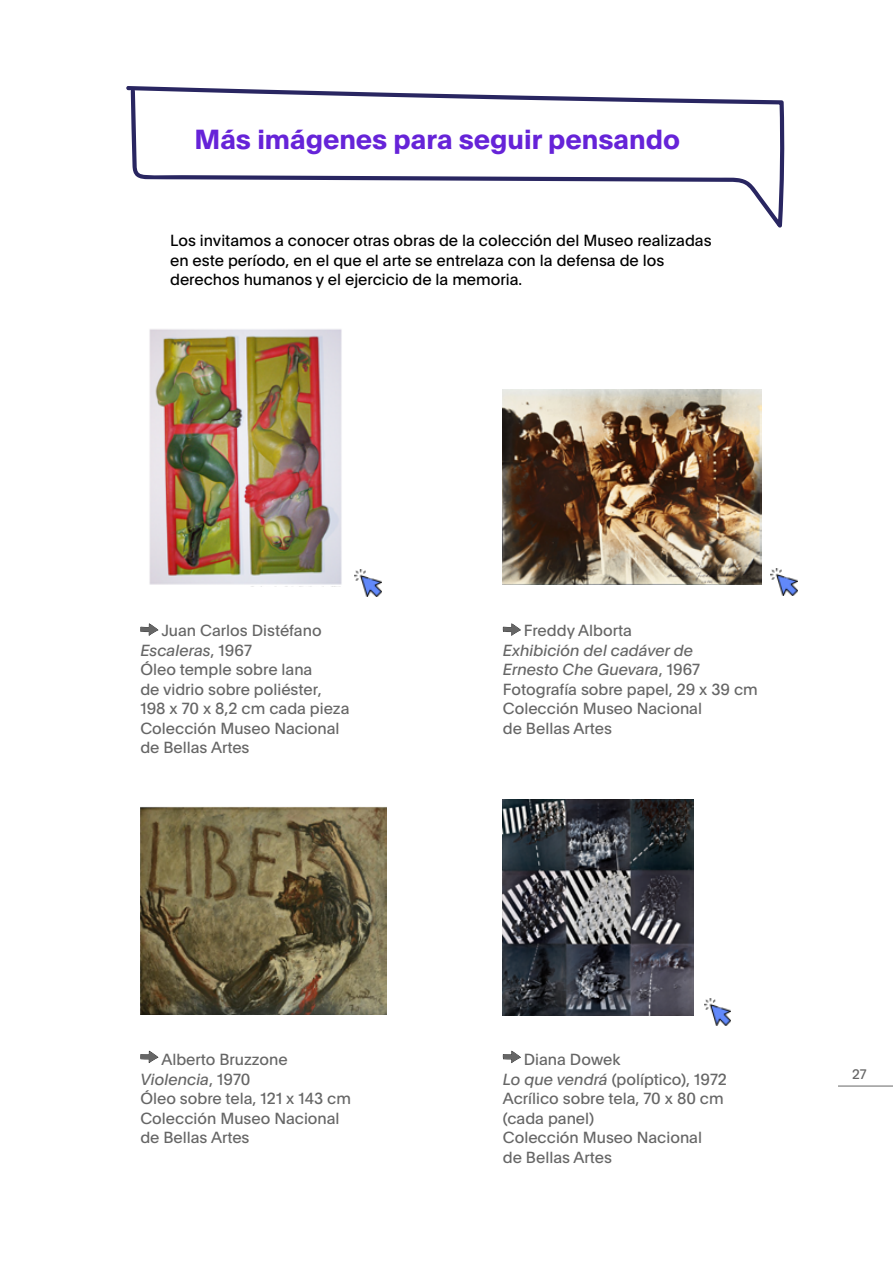
<style>
.page{position:relative;width:893px;height:1263px;background:#fff}
.page>*{position:absolute;margin:0;border:0;box-sizing:border-box;transform-origin:0 0}
.Título_1{font:700 27px "Plain";color:#6623d8}
.Cuerpo{font:15.75px "Plain";color:#666}
.Cuerpo-2{font:15.75px/19.5px "Plain";color:#000}
.Cuerpo-3{font:italic 15.75px "Plain";color:#666}
.t1{font:13.5px "Plain";color:#666}
.s1{font-style:normal}
.s2{font-style:italic}
</style>
<div class="page">
<hr style="left:838px;top:1086px;width:55px;height:1px;background:#666">
<svg style="left:140px;top:623px;width:18px;height:13px"></svg>
<svg style="left:140px;top:1051px;width:18px;height:12px"></svg>
<svg style="left:503px;top:1051px;width:18px;height:12px"></svg>
<svg style="left:503px;top:623px;width:18px;height:13px"></svg>
<img style="left:355px;top:570px;width:27px;height:26px">
<img style="left:771px;top:569px;width:26px;height:26px">
<img style="left:704px;top:999px;width:27px;height:26px">
<img style="left:149px;top:329px;width:193px;height:256px">
<img style="left:503px;top:389px;width:259px;height:196px">
<svg style="left:126px;top:86px;width:659px;height:142px"></svg>
<img style="left:140px;top:806px;width:247px;height:209px">
<img style="left:503px;top:799px;width:190px;height:216px">
<p class="Título_1" style="left:195px;top:119px;width:487px">Más imágenes para seguir pensando</p>
<p class="Cuerpo-2" style="left:170px;top:230px;width:543px">Los invitamos a conocer otras obras de la colección del Museo realizadas en este período, en el que el arte se entrelaza con la defensa de los derechos humanos y el ejercicio de la memoria.</p>
<p class="Cuerpo" style="left:161px;top:619px;width:162px">Juan Carlos Distéfano</p>
<p class="Cuerpo-3" style="left:140px;top:639px;width:113px">Escaleras<span class="s1">, 1967</span></p>
<p class="Cuerpo" style="left:140px;top:658px;width:174px">Óleo temple sobre lana</p>
<p class="Cuerpo" style="left:140px;top:678px;width:183px">de vidrio sobre poliéster,</p>
<p class="Cuerpo" style="left:140px;top:697px;width:211px">198 x 70 x 8,2 cm cada pieza</p>
<p class="Cuerpo" style="left:140px;top:717px;width:201px">Colección Museo Nacional</p>
<p class="Cuerpo" style="left:140px;top:736px;width:111px">de Bellas Artes</p>
<p class="Cuerpo" style="left:161px;top:1048px;width:128px">Alberto Bruzzone</p>
<p class="Cuerpo-3" style="left:140px;top:1068px;width:112px">Violencia<span class="s1">, 1970</span></p>
<p class="Cuerpo" style="left:140px;top:1087px;width:212px">Óleo sobre tela, 121 x 143 cm</p>
<p class="Cuerpo" style="left:140px;top:1107px;width:201px">Colección Museo Nacional</p>
<p class="Cuerpo" style="left:140px;top:1126px;width:111px">de Bellas Artes</p>
<p class="Cuerpo" style="left:524px;top:619px;width:110px">Freddy Alborta</p>
<p class="Cuerpo-3" style="left:503px;top:639px;width:192px">Exhibición del cadáver de</p>
<p class="Cuerpo-3" style="left:503px;top:658px;width:199px">Ernesto Che Guevara<span class="s1">, 1967</span></p>
<p class="Cuerpo" style="left:503px;top:678px;width:256px">Fotografía sobre papel, 29 x 39 cm</p>
<p class="Cuerpo" style="left:503px;top:697px;width:201px">Colección Museo Nacional</p>
<p class="Cuerpo" style="left:503px;top:717px;width:111px">de Bellas Artes</p>
<p class="Cuerpo" style="left:524px;top:1048px;width:98px">Diana Dowek</p>
<p class="Cuerpo" style="left:503px;top:1068px;width:225px"><span class="s2">Lo que vendrá</span> (políptico), 1972</p>
<p class="Cuerpo" style="left:503px;top:1087px;width:222px">Acrílico sobre tela, 70 x 80 cm</p>
<p class="Cuerpo" style="left:503px;top:1107px;width:93px">(cada panel)</p>
<p class="Cuerpo" style="left:503px;top:1126px;width:201px">Colección Museo Nacional</p>
<p class="Cuerpo" style="left:503px;top:1146px;width:111px">de Bellas Artes</p>
<p class="t1" style="left:852px;top:1064px;width:16px">27</p>
</div>
